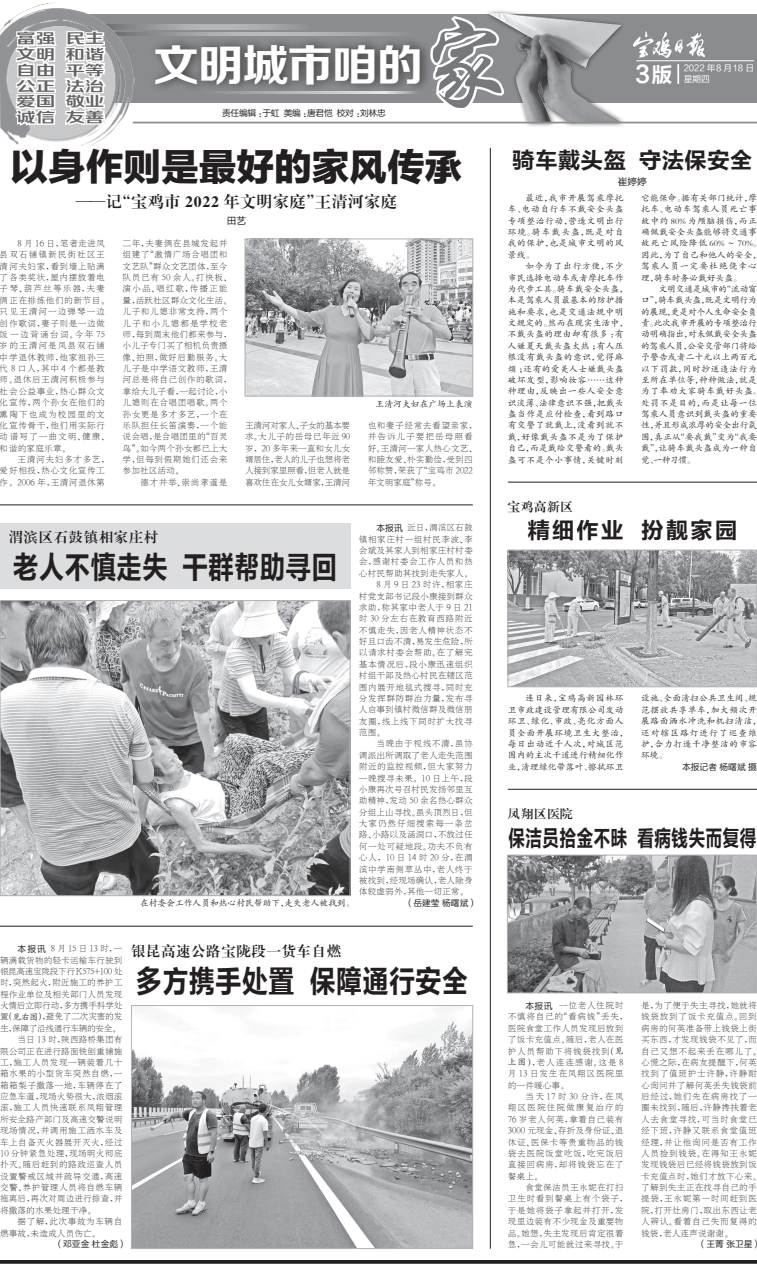
<style>
.page{position:relative;width:757px;height:1265px;background:#fff}
.page>*{position:absolute;margin:0;border:0;box-sizing:border-box;transform-origin:0 0}
.t1{font:43.4px "FZZCHJW GB1 0";letter-spacing:-.03em;color:#fff;scale:1.06 1}
.t2{font:37.62px "FZLTTHJW GB1 0";color:#231f20}
.t3{font:31.5px "FZLTCHJW GB1 0";color:#231f20;scale:.84 1}
.t4{font:31.5px "FZLTCHJW GB1 0";color:#231f20;scale:.82 1}
.t5{font:22.93px "FZLTCHJW GB1 0";color:#fff}
.t6{font:22.75px "FZLTCHJW GB1 0";color:#231f20;scale:.75 1}
.t7{font:22.75px "FZLTCHJW GB1 0";color:#231f20}
.t8{font:22.75px "FZLTCHJW GB1 0";letter-spacing:.075em;color:#231f20}
.t9{font:15.75px "FZXBSK GBK1 0";letter-spacing:.05em;color:#231f20}
.t10{font:14px/15.8px "FZRUIZH ZHONGJW GB1 0";color:#636366;text-align:justify;scale:1.4 1}
.t11{font:14px "FZXBSK GBK1 0";letter-spacing:.075em;color:#231f20}
.t12{font:12.25px "FZXBSK GBK1 0";letter-spacing:.075em;color:#231f20}
.t13{font:9.62px "FZLTHJW GB1 0";color:#231f20}
.t14{font:8.75px/11.4px "H Ya 7 gb 3";letter-spacing:.045em;color:#231f20;text-align:justify}
.t15{font:8.75px/11.4px "FZKTK GBK1 0";letter-spacing:.035em;color:#231f20}
.t16{font:8.75px/11.4px "H Ya 7 gb 3";letter-spacing:.02em;color:#231f20}
.t17{font:8.75px/11.4px "FZKTK GBK1 0";letter-spacing:.065em;color:#231f20}
.t18{font:8.75px/11.4px "H Ya 7 gb 3";letter-spacing:.065em;color:#231f20}
.t19{font:8.75px/11.4px "H Ya 7 gb 3";letter-spacing:.025em;color:#231f20}
.t20{font:8.75px/11.4px "H Ya 7 gb 3";letter-spacing:.005em;color:#231f20}
.t21{font:8.75px "FZLTHJW GB1 0";color:#231f20}
.t22{font:8.75px "FZKTK GBK1 0";color:#231f20}
.t23{font:8.75px "FZLTHJW GB1 0";letter-spacing:-.03em;color:#231f20}
.t24{font:8.75px/10.9px "FZLTHJW GB1 0";color:#fff}
.t25{font:8.75px "FZKTK GBK1 0";letter-spacing:.01em;color:#231f20}
.t26{font:8.75px "H Ya 7 gb 3";letter-spacing:.07em;color:#231f20}
.s1{font-family:"FZXKK GBK1 0";font-size:94.5px;color:#76787b}
.s2{font-size:21.53px}
.s3{font-family:"FZLTHJW GB1 0"}
.s4{font-family:"FZKTK GBK1 0"}
</style>
<div class="page">
<svg style="left:0;top:1260px;width:756px;height:4px;fill:#262223"></svg>
<div style="left:56px;top:15px;width:700px;height:88px;background:#8a8c8f"></div>
<svg style="left:135px;top:33px;width:261px;height:3px"></svg>
<svg style="left:150px;top:25px;width:148px;height:5px"></svg>
<div style="left:484px;top:9px;width:142px;height:118px;background:#231f20;opacity:.75"></div>
<img style="left:486px;top:14px;width:137px;height:108px">
<div style="left:149px;top:35px;width:283px;height:59px;background:#231f20;opacity:.75"></div>
<svg style="left:432px;top:9px;width:113px;height:100px"></svg>
<img style="left:0;top:2px;width:135px;height:144px">
<hr style="left:133px;top:122px;width:623px;height:1px;background:#8a8c8f">
<img style="left:633px;top:32px;width:71px;height:25px">
<hr style="left:636px;top:60px;width:117px;height:1px;background:#fff">
<hr style="left:677px;top:64px;width:2px;height:20px;background:#fff">
<svg style="left:6px;top:19px;width:112px;height:120px"></svg>
<svg style="left:200px;top:91px;width:227px;height:2px"></svg>
<div style="left:0;top:523px;width:350px;height:66px;background:#dcdddf"></div>
<img style="left:2px;top:603px;width:346px;height:291px">
<div style="left:0;top:601px;width:350px;height:295px;border:1px solid #b2b3b7"></div>
<img style="left:133px;top:1007px;width:337px;height:240px">
<div style="left:131px;top:1005px;width:341px;height:244px;border:1px solid #b2b3b7"></div>
<img style="left:509px;top:857px;width:245px;height:134px">
<div style="left:507px;top:855px;width:249px;height:138px;border:1px solid #b2b3b7"></div>
<img style="left:247px;top:241px;width:224px;height:153px">
<div style="left:245px;top:239px;width:228px;height:157px;border:1px solid #b2b3b7"></div>
<img style="left:510px;top:552px;width:244px;height:133px">
<div style="left:508px;top:550px;width:248px;height:137px;border:1px solid #b2b3b7"></div>
<hr style="left:490px;top:148px;width:1px;height:1101px;background:#231f20">
<hr style="left:508px;top:482px;width:248px;height:1px;background:#231f20">
<hr style="left:508px;top:789px;width:248px;height:1px;background:#231f20">
<hr style="left:0;top:505px;width:472px;height:1px;background:#231f20">
<hr style="left:0;top:926px;width:472px;height:1px;background:#231f20">
<h3 class="t10" style="left:16px;top:31px;width:65px">富强 民主文明 和谐自由 平等公正 法治爱国 敬业诚信 友善</h3>
<h1 class="t1" style="left:153px;top:42px;width:340px">文明城市咱的<span class="s1">家</span></h1>
<p class="t23" style="left:222px;top:108px;width:165px">责任编辑：于虹 美编：唐君恺 校对：刘林忠</p>
<h3 class="t5" style="left:635px;top:62px;width:39px">3<span class="s2">版</span></h3>
<p class="t24" style="left:683px;top:63px;width:72px">2022 年8 月18 日星期四</p>
<p class="t2" style="left:10px;top:147px;width:453px">以身作则是最好的家风传承</p>
<p class="t9" style="left:76px;top:193px;width:323px">——记“宝鸡市 2022 年文明家庭”王清河家庭</p>
<p class="t13" style="left:227px;top:215px;width:21px">田艺</p>
<p class="t14" style="left:0;top:238px;width:111px;text-align:left;text-indent:18px">8 月 16 日，笔者走进凤县双石铺镇新民街社区王清河夫妇家，看到墙上贴满了各类奖状，屋内摆放着电子琴、葫芦丝等乐器，夫妻俩正在排练他们的新节目。只见王清河一边弹琴一边创作歌词，妻子则是一边做饭一边背诵台词。今年 75岁的王清河是凤县双石铺中学退休教师，他家祖孙三代 8 口人，其中 4 个都是教师。退休后王清河积极参与社会公益事业，热心群众文化宣传，两个孙女在他们的熏陶下也成为校园里的文化宣传骨干，他们用实际行动谱写了一曲文明、健康、和谐的家庭乐章。</p>
<p class="t14" style="left:0;top:454px;width:111px;text-align:left;text-indent:18px">王清河夫妇多才多艺，爱好相投，热心文化宣传工作。2006 年，王清河退休第</p>
<p class="t14" style="left:122px;top:238px;width:111px;text-align:left">二年，夫妻俩在县城发起并组建了“激情广场合唱团和文艺队”群众文艺团体，至今队员已有 50 余人。打快板、演小品、唱红歌，传播正能量，活跃社区群众文化生活。儿子和儿媳非常支持，两个儿子和小儿媳都是学校老师，每到周末他们都来参与，小儿子专门买了相机负责摄像、拍照，做好后勤服务。大儿子是中学语文教师，王清河总是将自己创作的歌词，拿给大儿子看，一起讨论，小儿媳则在合唱团唱歌。两个孙女更是多才多艺，一个在乐队担任长笛演奏，一个能说会唱，是合唱团里的“百灵鸟”。如今两个孙女都已上大学，但每到假期她们还会来参加社区活动。</p>
<p class="t26" style="left:140px;top:478px;width:89px">德才并举、崇尚孝道是</p>
<p class="t25" style="left:375px;top:400px;width:99px">王清河夫妇在广场上表演</p>
<p class="t14" style="left:245px;top:420px;width:107px">王清河对家人、子女的基本要求。大儿子的岳母已年近 90岁，20 多年来一直和女儿女婿居住，老人的儿子也想将老人接到家里照看，但老人就是喜欢住在女儿女婿家，王清河</p>
<p class="t20" style="left:367px;top:420px;width:111px">也和妻子经常去看望亲家，并告诉儿子要把岳母照看好。王清河一家人热心文艺、和睦友爱、朴实勤俭，受到四邻称赞，荣获了“宝鸡市 2022年文明家庭”称号。</p>
<p class="t11" style="left:9px;top:529px;width:151px">渭滨区石鼓镇相家庄村</p>
<p class="t4" style="left:13px;top:550px;width:397px">老人不慎走失 干群帮助寻回</p>
<p class="t22" style="left:140px;top:898px;width:216px">在村委会工作人员和热心村民帮助下，走失老人被找到。</p>
<p class="t14" style="left:359px;top:522px;width:115px;text-indent:18px"><span class="s3">本报讯</span> 近日，渭滨区石鼓镇相家庄村一组村民李波、李会斌及其家人到相家庄村村委会，感谢村委会工作人员和热心村民帮助其找到走失家人。</p>
<p class="t14" style="left:359px;top:579px;width:115px;text-indent:18px">8 月 9 日 23 时许，相家庄村党支部书记段小康接到群众求助，称其家中老人于 9 日 21时 30 分左右在教育西路附近不慎走失，因老人精神状态不好且口齿不清，易发生危险，所以请求村委会帮助。在了解完基本情况后，段小康迅速组织村组干部及热心村民在辖区范围内展开地毯式搜寻，同时充分发挥群防群治力量，发布寻人启事到镇村微信群及微信朋友圈，线上线下同时扩大找寻范围。</p>
<p class="t14" style="left:359px;top:738px;width:115px;text-indent:18px">当晚由于视线不清，虽协调派出所调取了老人走失范围附近的监控视频，但大家努力一晚搜寻未果。10 日上午，段小康再次号召村民发扬邻里互助精神，发动 50 余名热心群众分组上山寻找。虽头顶烈日，但大家仍然仔细搜索每一条岔路、小路以及涵洞口，不放过任何一处可疑地段。功夫不负有心人，10 日 14 时 20 分，在渭滨中学南侧草丛中，老人终于被找到，经现场确认，老人除身体较虚弱外，其他一切正常。</p>
<p class="t21" style="left:404px;top:898px;width:74px">（岳建莹 杨曙斌）</p>
<p class="t14" style="left:0;top:943px;width:124px;text-indent:18px"><span class="s3">本报讯</span> 8 月 15 日 13 时，一辆满载货物的轻卡运输车行驶到银昆高速宝陇段下行K575+100 处时，突然起火，附近施工的养护工程作业单位及相关部门人员发现火情后立即行动，多方携手科学处置（<span class="s4">见右图</span>），避免了二次灾害的发生，保障了沿线通行车辆的安全。</p>
<p class="t14" style="left:0;top:1034px;width:124px;text-indent:18px">当日 13 时，陕西路桥集团有限公司正在进行路面铣刨重铺施工，施工人员发现一辆装着几十箱水果的小型货车突然自燃，一箱箱梨子撒落一地，车辆停在了应急车道，现场火势很大，浓烟滚滚，施工人员快速联系凤翔管理所安全路产部门及高速交警说明现场情况，并调用施工洒水车及车上自备灭火器展开灭火，经过10 分钟紧急处理，现场明火彻底扑灭。随后赶到的路政巡查人员设置警戒区域并疏导交通，高速交警、养护管理人员将自燃车辆拖离后，再次对周边进行排查，并将撒落的水果处理干净。</p>
<p class="t14" style="left:0;top:1216px;width:124px;text-indent:18px">据了解，此次事故为车辆自燃事故，未造成人员伤亡。</p>
<p class="t21" style="left:54px;top:1240px;width:74px">（邓亚金 杜金彪）</p>
<p class="t11" style="left:131px;top:944px;width:211px">银昆高速公路宝陇段一货车自燃</p>
<p class="t3" style="left:136px;top:964px;width:397px">多方携手处置 保障通行安全</p>
<p class="t7" style="left:512px;top:147px;width:242px">骑车戴头盔 守法保安全</p>
<p class="t13" style="left:618px;top:177px;width:30px">崔婷婷</p>
<p class="t15" style="left:508px;top:192px;width:117px;text-align:justify;text-indent:18px">最近，我市开展驾乘摩托车、电动自行车不戴安全头盔专项整治行动，营造文明出行环境。骑车戴头盔，既是对自我的保护，也是城市文明的风景线。</p>
<p class="t15" style="left:508px;top:261px;width:122px;text-indent:18px">如今为了出行方便，不少市民选择电动车或者摩托车作为代步工具。骑车戴安全头盔，本是驾乘人员最基本的防护措施和要求，也是交通法规中明文规定的。然而在现实生活中，不戴头盔的理由却有很多：有人嫌夏天戴头盔太热；有人压根没有戴头盔的意识，觉得麻烦；还有的爱美人士嫌戴头盔破坏发型，影响妆容……这种种理由，反映出一些人安全意识淡薄、法律意识不强，把戴头盔当作是应付检查，看到路口有交警了就戴上，没看到就不戴，好像戴头盔不是为了保护自己，而是戴给交警看的。戴头盔可不是个小事情，关键时刻</p>
<p class="t15" style="left:641px;top:192px;width:122px">它能保命。据有关部门统计，摩托车、电动车驾乘人员死亡事故中约 80% 为颅脑损伤，而正确佩戴安全头盔能够将交通事故死亡风险降低 60% ～ 70%。因此，为了自己和他人的安全，驾乘人员一定要杜绝侥幸心理，骑车时务必戴好头盔。</p>
<p class="t15" style="left:641px;top:283px;width:122px;text-indent:18px">文明交通是城市的“流动窗口”，骑车戴头盔，既是文明行为的展现，更是对个人生命安全负责。此次我市开展的专项整治行动明确指出，对未佩戴安全头盔的驾乘人员，公安交管部门将给予警告或者二十元以上两百元以下罚款，同时抄送违法行为至所在单位等，种种做法，就是为了奉劝大家骑车戴好头盔。处罚不是目的，而是让每一位驾乘人员意识到戴头盔的重要性，并且形成浓厚的安全出行氛围，真正从“要我戴”变为“我要戴”，让骑车戴头盔成为一种自觉、一种习惯。</p>
<p class="t12" style="left:508px;top:500px;width:66px">宝鸡高新区</p>
<p class="t8" style="left:527px;top:518px;width:211px">精细作业 扮靓家园</p>
<p class="t17" style="left:508px;top:693px;width:122px;text-indent:18px">连日来，宝鸡高新园林环卫市政建设管理有限公司发动环卫、绿化、市政、亮化方面人员全面开展环境卫生大整治，每日出动近千人次，对城区范围内的主次干道进行精细化作业，清理绿化带落叶、擦拭环卫</p>
<p class="t17" style="left:641px;top:693px;width:122px">设施、全面清扫公共卫生间、规范摆放共享单车，加大频次开展路面洒水冲洗和机扫清洁，还对辖区路灯进行了巡查维护，合力打造干净整洁的市容环境。</p>
<p class="t21" style="left:682px;top:762px;width:76px">本报记者 杨曙斌 摄</p>
<p class="t12" style="left:508px;top:807px;width:66px">凤翔区医院</p>
<p class="t6" style="left:508px;top:825px;width:333px">保洁员拾金不昧 看病钱失而复得</p>
<p class="t18" style="left:508px;top:1000px;width:122px;text-indent:18px"><span class="s3">本报讯</span> 一位老人住院时不慎将自己的“看病钱”丢失，医院食堂工作人员发现后放到了饭卡充值点。随后，老人在医护人员帮助下将钱袋找到（<span class="s4">见上图</span>），老人连连感谢。这是 8月 13 日发生在凤翔区医院里的一件暖心事。</p>
<p class="t14" style="left:508px;top:1091px;width:117px;text-indent:18px">当天 17 时 30 分许，在凤翔区医院住院做康复治疗的76 岁老人何英，拿着自己装有3000 元现金、存折及身份证、退休证、医保卡等贵重物品的钱袋去医院饭堂吃饭，吃完饭后直接回病房，却将钱袋忘在了餐桌上。</p>
<p class="t19" style="left:508px;top:1182px;width:122px;text-indent:18px">食堂保洁员王永妮在打扫卫生时看到餐桌上有个袋子，于是她将袋子拿起并打开，发现里边装有不少现金及重要物品。她想，失主发现后肯定很着急，一会儿可能就过来寻找。于</p>
<p class="t16" style="left:641px;top:1000px;width:122px">是，为了便于失主寻找，她就将钱袋放到了饭卡充值点。回到病房的何英准备带上钱袋上街买东西，才发现钱袋不见了，而自己又想不起来丢在哪儿了。心慌之际，在病友提醒下，何英找到了值班护士许静，许静耐心询问并了解何英丢失钱袋前后经过，她们先在病房找了一圈未找到，随后，许静搀扶着老人去食堂寻找，可当时食堂已经下班，许静又联系食堂值班经理，并让他询问是否有工作人员捡到钱袋。在得知王永妮发现钱袋后已经将钱袋放到饭卡充值点时，她们才放下心来。了解到失主正在找寻自己的手提袋，王永妮第一时间赶到医院，打开灶房门，取出东西让老人辨认。看着自己失而复得的钱袋，老人连声说谢谢。</p>
<p class="t21" style="left:697px;top:1240px;width:65px">（王菁 张卫星）</p>
</div>
